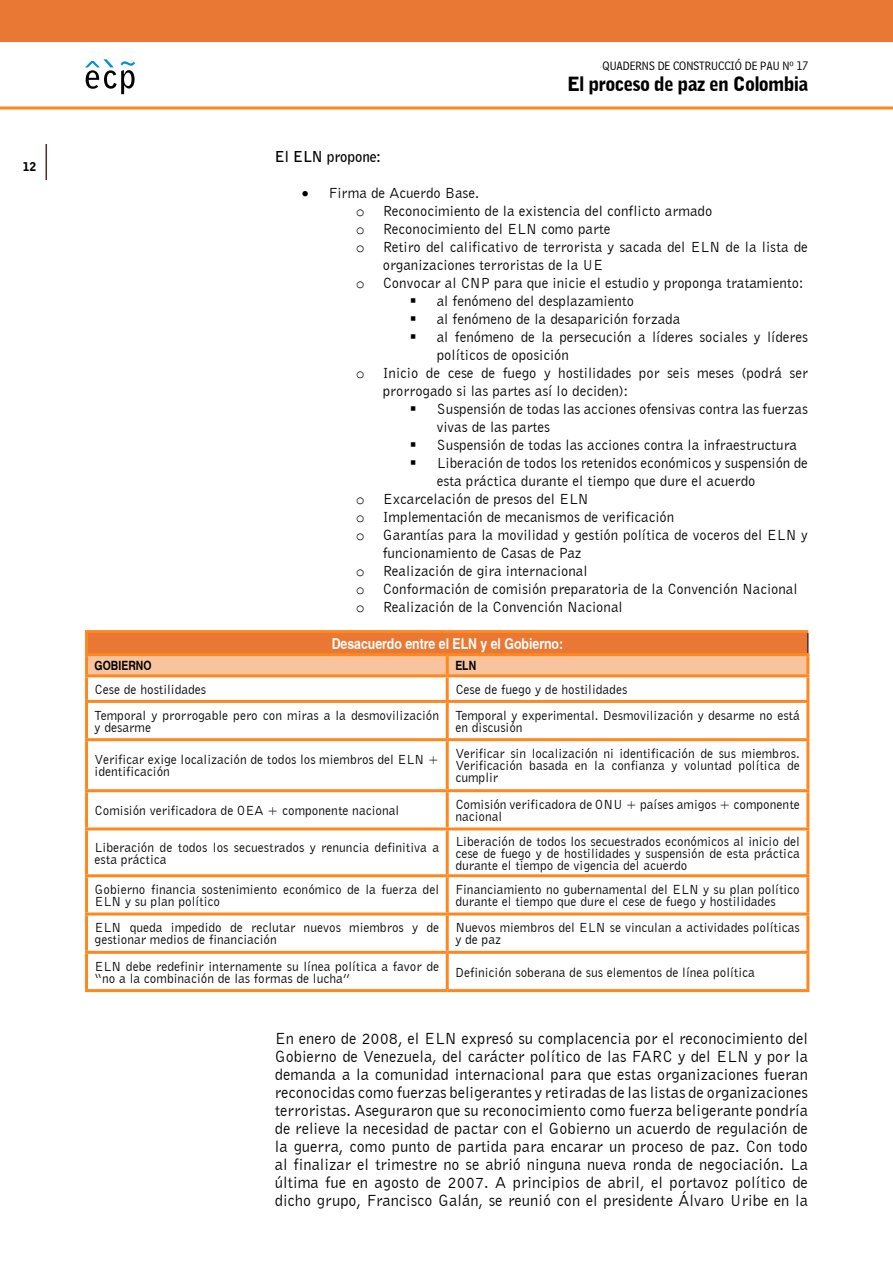
<style>
.page{position:relative;width:893px;height:1263px;background:#fff}
.page>*{position:absolute;margin:0;border:0;box-sizing:border-box;transform-origin:0 0}
.t1{font:900 19.5px "Bell Gothic BT";letter-spacing:-.04em;color:#000}
.t2{font:16.5px/18px "Bell Gothic BT";color:#000;text-align:justify}
.t3{font:15px/18px "Bell Gothic BT";color:#000}
.t4{font:700 condensed 15px "Helvetica";color:#fff}
.t5{font:700 15px "Bell Gothic BT";color:#000}
.t6{font:13.5px/12px "Bell Gothic BT";color:#000}
.t7{font:12.75px "Bell Centennial BT Address";color:#000}
.t8{font:700 condensed 12.75px "Helvetica";color:#000}
.t9{font:900 12px "Bell Gothic BT";color:#000}
.s1{font-family:"Courier New"}
</style>
<div class="page">
<hr style="left:0;top:107px;width:893px;height:3px;background:#ff8720">
<svg style="left:85px;top:59px;width:50px;height:35px"></svg>
<div style="left:0;top:0;width:893px;height:41px;background:#e87833"></div>
<hr style="left:46px;top:144px;width:1px;height:36px;background:#552b28">
<svg style="left:88px;top:677px;width:718px;height:312px"></svg>
<hr style="left:85px;top:677px;width:3px;height:23px;background:#ff8720">
<hr style="left:446px;top:677px;width:3px;height:23px;background:#ff8720">
<hr style="left:806px;top:677px;width:3px;height:23px;background:#ff8720">
<hr style="left:85px;top:700px;width:362px;height:3px;background:#ff8720">
<hr style="left:85px;top:703px;width:3px;height:35px;background:#ff8720">
<hr style="left:447px;top:700px;width:362px;height:3px;background:#ff8720">
<hr style="left:446px;top:703px;width:3px;height:35px;background:#ff8720">
<hr style="left:806px;top:703px;width:3px;height:35px;background:#ff8720">
<hr style="left:85px;top:738px;width:362px;height:3px;background:#ff8720">
<hr style="left:85px;top:741px;width:3px;height:48px;background:#ff8720">
<hr style="left:447px;top:738px;width:362px;height:3px;background:#ff8720">
<hr style="left:446px;top:741px;width:3px;height:48px;background:#ff8720">
<hr style="left:806px;top:741px;width:3px;height:48px;background:#ff8720">
<hr style="left:85px;top:789px;width:362px;height:3px;background:#ff8720">
<hr style="left:85px;top:792px;width:3px;height:35px;background:#ff8720">
<hr style="left:447px;top:789px;width:362px;height:3px;background:#ff8720">
<hr style="left:446px;top:792px;width:3px;height:35px;background:#ff8720">
<hr style="left:806px;top:792px;width:3px;height:35px;background:#ff8720">
<hr style="left:85px;top:827px;width:362px;height:3px;background:#ff8720">
<hr style="left:85px;top:830px;width:3px;height:44px;background:#ff8720">
<hr style="left:447px;top:827px;width:362px;height:3px;background:#ff8720">
<hr style="left:446px;top:830px;width:3px;height:44px;background:#ff8720">
<hr style="left:806px;top:830px;width:3px;height:44px;background:#ff8720">
<hr style="left:85px;top:874px;width:362px;height:3px;background:#ff8720">
<hr style="left:85px;top:877px;width:3px;height:35px;background:#ff8720">
<hr style="left:447px;top:874px;width:362px;height:3px;background:#ff8720">
<hr style="left:446px;top:877px;width:3px;height:35px;background:#ff8720">
<hr style="left:806px;top:877px;width:3px;height:35px;background:#ff8720">
<hr style="left:85px;top:912px;width:362px;height:3px;background:#ff8720">
<hr style="left:85px;top:915px;width:3px;height:36px;background:#ff8720">
<hr style="left:447px;top:912px;width:362px;height:3px;background:#ff8720">
<hr style="left:446px;top:915px;width:3px;height:36px;background:#ff8720">
<hr style="left:806px;top:915px;width:3px;height:36px;background:#ff8720">
<hr style="left:85px;top:951px;width:362px;height:3px;background:#ff8720">
<hr style="left:85px;top:954px;width:3px;height:35px;background:#ff8720">
<hr style="left:85px;top:989px;width:362px;height:3px;background:#ff8720">
<hr style="left:447px;top:951px;width:362px;height:3px;background:#ff8720">
<hr style="left:446px;top:954px;width:3px;height:35px;background:#ff8720">
<hr style="left:806px;top:954px;width:3px;height:35px;background:#ff8720">
<hr style="left:447px;top:989px;width:362px;height:3px;background:#ff8720">
<hr style="left:85px;top:633px;width:3px;height:20px;background:#ff8720">
<hr style="left:85px;top:630px;width:362px;height:3px;background:#ff8720">
<hr style="left:447px;top:630px;width:361px;height:3px;background:#ff8720">
<svg style="left:88px;top:633px;width:720px;height:41px;background:#ef9b64"></svg>
<hr style="left:85px;top:653px;width:362px;height:3px;background:#ff8720">
<hr style="left:85px;top:656px;width:3px;height:18px;background:#ff8720">
<hr style="left:85px;top:674px;width:362px;height:3px;background:#ff8720">
<hr style="left:447px;top:653px;width:362px;height:3px;background:#ff8720">
<hr style="left:446px;top:656px;width:3px;height:18px;background:#ff8720">
<hr style="left:806px;top:656px;width:3px;height:18px;background:#ff8720">
<hr style="left:447px;top:674px;width:362px;height:3px;background:#ff8720">
<p class="t9" style="left:23px;top:159px;width:15px">12</p>
<p class="t7" style="left:603px;top:58px;width:207px">QUADERNS DE CONSTRUCCIÓ DE PAU Nº 17</p>
<h1 class="t1" style="left:567px;top:72px;width:243px">El proceso de paz en Colombia</h1>
<p class="t5" style="left:275px;top:147px;width:107px">El ELN propone:</p>
<p class="t3" style="left:302px;top:184px;width:179px">• Firma de Acuerdo Base.</p>
<p class="t3" style="left:356px;top:202px;width:358px"><span class="s1">o</span> Reconocimiento de la existencia del conflicto armado</p>
<p class="t3" style="left:356px;top:220px;width:256px"><span class="s1">o</span> Reconocimiento del ELN como parte</p>
<p class="t3" style="left:356px;top:238px;width:454px"><span class="s1">o</span> Retiro del calificativo de terrorista y sacada del ELN de la lista de</p>
<p class="t3" style="left:383px;top:256px;width:222px">organizaciones terroristas de la UE</p>
<p class="t3" style="left:356px;top:274px;width:449px"><span class="s1">o</span> Convocar al CNP para que inicie el estudio y proponga tratamiento:</p>
<p class="t3" style="left:410px;top:292px;width:226px">▪ al fenómeno del desplazamiento</p>
<p class="t3" style="left:410px;top:310px;width:272px">▪ al fenómeno de la desaparición forzada</p>
<p class="t3" style="left:410px;top:328px;width:400px">▪ al fenómeno de la persecución a líderes sociales y líderes</p>
<p class="t3" style="left:437px;top:346px;width:134px">políticos de oposición</p>
<p class="t3" style="left:356px;top:364px;width:454px"><span class="s1">o</span> Inicio de cese de fuego y hostilidades por seis meses (podrá ser</p>
<p class="t3" style="left:383px;top:382px;width:247px">prorrogado si las partes así lo deciden):</p>
<p class="t3" style="left:437px;top:400px;width:373px;text-indent:-27px">▪ Suspensión de todas las acciones ofensivas contra las fuerzas vivas de las partes</p>
<p class="t3" style="left:410px;top:436px;width:389px">▪ Suspensión de todas las acciones contra la infraestructura</p>
<p class="t3" style="left:410px;top:454px;width:400px">▪ Liberación de todos los retenidos económicos y suspensión de</p>
<p class="t3" style="left:437px;top:472px;width:320px">esta práctica durante el tiempo que dure el acuerdo</p>
<p class="t3" style="left:356px;top:490px;width:234px"><span class="s1">o</span> Excarcelación de presos del ELN</p>
<p class="t3" style="left:356px;top:508px;width:320px"><span class="s1">o</span> Implementación de mecanismos de verificación</p>
<p class="t3" style="left:356px;top:526px;width:454px"><span class="s1">o</span> Garantías para la movilidad y gestión política de voceros del ELN y</p>
<p class="t3" style="left:383px;top:544px;width:200px">funcionamiento de Casas de Paz</p>
<p class="t3" style="left:356px;top:562px;width:233px"><span class="s1">o</span> Realización de gira internacional</p>
<p class="t3" style="left:356px;top:580px;width:443px"><span class="s1">o</span> Conformación de comisión preparatoria de la Convención Nacional</p>
<p class="t3" style="left:356px;top:598px;width:268px"><span class="s1">o</span> Realización de la Convención Nacional</p>
<p class="t4" style="left:332px;top:634px;width:233px">Desacuerdo entre el ELN y el Gobierno:</p>
<p class="t8" style="left:95px;top:658px;width:58px">GOBIERNO</p>
<p class="t8" style="left:455px;top:658px;width:22px">ELN</p>
<p class="t6" style="left:95px;top:683px;width:113px">Cese de hostilidades</p>
<p class="t6" style="left:455px;top:683px;width:173px">Cese de fuego y de hostilidades</p>
<p class="t6" style="left:95px;top:709px;width:346px">Temporal y prorrogable pero con miras a la desmovilización y desarme</p>
<p class="t6" style="left:455px;top:709px;width:346px">Temporal y experimental. Desmovilización y desarme no está en discusión</p>
<p class="t6" style="left:95px;top:753px;width:346px">Verificar exige localización de todos los miembros del ELN + identificación</p>
<p class="t6" style="left:455px;top:747px;width:346px;text-align:justify">Verificar sin localización ni identificación de sus miembros.<br>Verificación basada en la confianza y voluntad política de cumplir</p>
<p class="t6" style="left:95px;top:804px;width:306px">Comisión verificadora de OEA + componente nacional</p>
<p class="t6" style="left:455px;top:798px;width:346px">Comisión verificadora de ONU + países amigos + componente nacional</p>
<p class="t6" style="left:95px;top:841px;width:346px">Liberación de todos los secuestrados y renuncia definitiva a esta práctica</p>
<p class="t6" style="left:455px;top:835px;width:346px;text-align:justify">Liberación de todos los secuestrados económicos al inicio del cese de fuego y de hostilidades y suspensión de esta práctica durante el tiempo de vigencia del acuerdo</p>
<p class="t6" style="left:95px;top:883px;width:346px">Gobierno financia sostenimiento económico de la fuerza del<br>ELN y su plan político</p>
<p class="t6" style="left:455px;top:883px;width:346px">Financiamiento no gubernamental del ELN y su plan político durante el tiempo que dure el cese de fuego y hostilidades</p>
<p class="t6" style="left:95px;top:921px;width:346px">ELN queda impedido de reclutar nuevos miembros y de gestionar medios de financiación</p>
<p class="t6" style="left:455px;top:921px;width:346px">Nuevos miembros del ELN se vinculan a actividades políticas y de paz</p>
<p class="t6" style="left:95px;top:960px;width:346px">ELN debe redefinir internamente su línea política a favor de “no a la combinación de las formas de lucha”</p>
<p class="t6" style="left:455px;top:966px;width:301px">Definición soberana de sus elementos de línea política</p>
<p class="t2" style="left:275px;top:1029px;width:535px">En enero de 2008, el ELN expresó su complacencia por el reconocimiento del Gobierno de Venezuela, del carácter político de las FARC y del ELN y por la demanda a la comunidad internacional para que estas organizaciones fueran reconocidas como fuerzas beligerantes y retiradas de las listas de organizaciones terroristas. Aseguraron que su reconocimiento como fuerza beligerante pondría de relieve la necesidad de pactar con el Gobierno un acuerdo de regulación de la guerra, como punto de partida para encarar un proceso de paz. Con todo al finalizar el trimestre no se abrió ninguna nueva ronda de negociación. La última fue en agosto de 2007. A principios de abril, el portavoz político de dicho grupo, Francisco Galán, se reunió con el presidente Álvaro Uribe en la</p>
</div>
